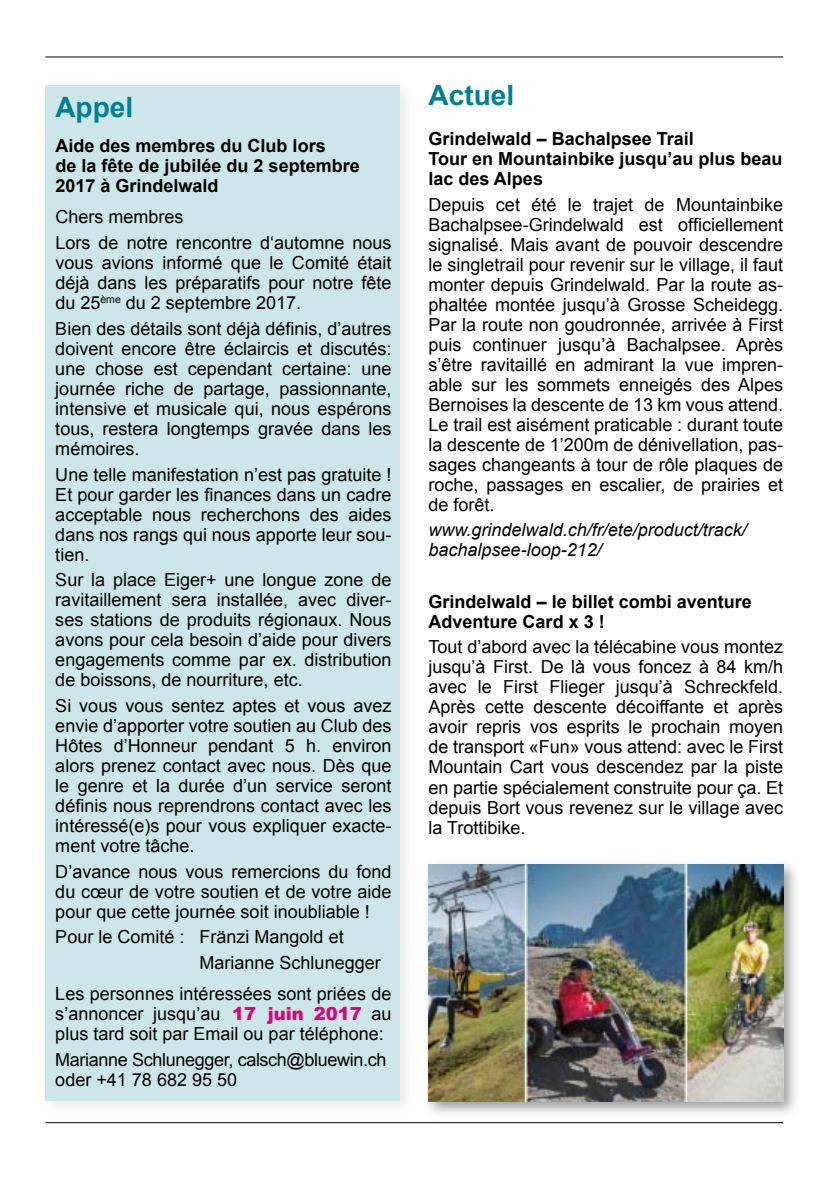
<style>
.page{position:relative;width:840px;height:1191px;background:#fff}
.page>*{position:absolute;margin:0;border:0;box-sizing:border-box;transform-origin:0 0}
.t1{font:700 28px "Arial";color:#008093}
.t2{font:18px/20px "Arial";color:#000;text-align:justify}
.t3{font:700 18px/20px "Arial";color:#000}
.t4{font:italic 18px/20px "Arial";color:#000}
.t5{font:18px/20px "Arial";letter-spacing:-.02em;color:#000}
.s1{font-weight:900;color:#e2007a}
</style>
<div class="page">
<div style="left:40px;top:80px;width:380px;height:1040px;background:linear-gradient(to right,#f7f9f9,#f7f8f9)"></div>
<div style="left:45px;top:85px;width:355px;height:1015px;background:#cde6e9"></div>
<hr style="left:45px;top:57px;width:737px;height:1px;background:#000">
<hr style="left:45px;top:1122px;width:737px;height:1px;background:#000">
<svg style="left:423px;top:863px;width:373px;height:261px"></svg>
<img style="left:428px;top:865px;width:354px;height:236px">
<h1 class="t1" style="left:55px;top:88px;width:79px">Appel</h1>
<p class="t3" style="left:55px;top:136px;width:306px">Aide des membres du Club lors<br>de la fête de jubilée du 2 septembre<br>2017 à Grindelwald</p>
<p class="t2" style="left:55px;top:204px;width:337px;line-height:25.6px">Chers membres<br>Lors de notre rencontre d‘automne nous</p>
<p class="t2" style="left:55px;top:253px;width:337px">vous avions informé que le Comité était déjà dans les préparatifs pour notre fête du 25<sup>ème</sup> du 2 septembre 2017.</p>
<p class="t2" style="left:55px;top:319px;width:337px">Bien des détails sont déjà définis, d’autres doivent encore être éclaircis et discutés: une chose est cependant certaine: une journée riche de partage, passionnante, intensive et musicale qui, nous espérons tous, restera longtemps gravée dans les mémoires.</p>
<p class="t2" style="left:55px;top:464px;width:337px">Une telle manifestation n’est pas gratuite !<br>Et pour garder les finances dans un cadre acceptable nous recherchons des aides dans nos rangs qui nous apporte leur sou&shy;tien.</p>
<p class="t2" style="left:55px;top:570px;width:337px">Sur la place Eiger+ une longue zone de ravitaillement sera installée, avec diver&shy;ses stations de produits régionaux. Nous avons pour cela besoin d’aide pour divers engagements comme par ex. distribution de boissons, de nourriture, etc.</p>
<p class="t2" style="left:55px;top:696px;width:337px">Si vous vous sentez aptes et vous avez envie d’apporter votre soutien au Club des Hôtes d’Honneur pendant 5 h. environ alors prenez contact avec nous. Dès que le genre et la durée d’un service seront définis nous reprendrons contact avec les intéressé(e)s pour vous expliquer exacte&shy;ment votre tâche.</p>
<p class="t2" style="left:55px;top:861px;width:337px">D’avance nous vous remercions du fond du cœur de votre soutien et de votre aide pour que cette journée soit inoubliable !</p>
<p class="t2" style="left:199px;top:924px;width:183px;line-height:25.6px;text-indent:-144px">Pour le Comité : Fränzi Mangold et<br>Marianne Schlunegger</p>
<p class="t2" style="left:55px;top:984px;width:337px">Les personnes intéressées sont priées de s’annoncer jusqu’au <span class="s1">17 juin 2017</span> au plus tard soit par Email ou par téléphone:</p>
<p class="t5" style="left:55px;top:1050px;width:332px">Marianne Schlunegger, calsch@bluewin.ch oder +41 78 682 95 50</p>
<h1 class="t1" style="left:428px;top:77px;width:87px">Actuel</h1>
<p class="t3" style="left:428px;top:129px;width:355px">Grindelwald – Bachalpsee Trail<br>Tour en Mountainbike jusqu’au plus beau lac des Alpes</p>
<p class="t2" style="left:428px;top:194px;width:356px">Depuis cet été le trajet de Mountainbike Bachalpsee-Grindelwald est officiellement signalisé. Mais avant de pouvoir descendre le singletrail pour revenir sur le village, il faut monter depuis Grindelwald. Par la route as&shy;phaltée montée jusqu’à Grosse Scheidegg.<br>Par la route non goudronnée, arrivée à First puis continuer jusqu’à Bachalpsee. Après s’être ravitaillé en admirant la vue impren&shy;able sur les sommets enneigés des Alpes Bernoises la descente de 13 km vous attend.<br>Le trail est aisément praticable : durant toute la descente de 1’200m de dénivellation, pas&shy;sages changeants à tour de rôle plaques de roche, passages en escalier, de prairies et de forêt.</p>
<p class="t4" style="left:428px;top:520px;width:320px">www.grindelwald.ch/fr/ete/product/track/ bachalpsee-loop-212/</p>
<p class="t3" style="left:428px;top:592px;width:325px">Grindelwald – le billet combi aventure<br>Adventure Card x 3 !</p>
<p class="t2" style="left:428px;top:637px;width:356px">Tout d’abord avec la télécabine vous montez jusqu’à First. De là vous foncez à 84 km/h avec le First Flieger jusqu’à Schreckfeld.<br>Après cette descente décoiffante et après avoir repris vos esprits le prochain moyen de transport «Fun» vous attend: avec le First Mountain Cart vous descendez par la piste en partie spécialement construite pour ça. Et depuis Bort vous revenez sur le village avec la Trottibike.</p>
</div>
